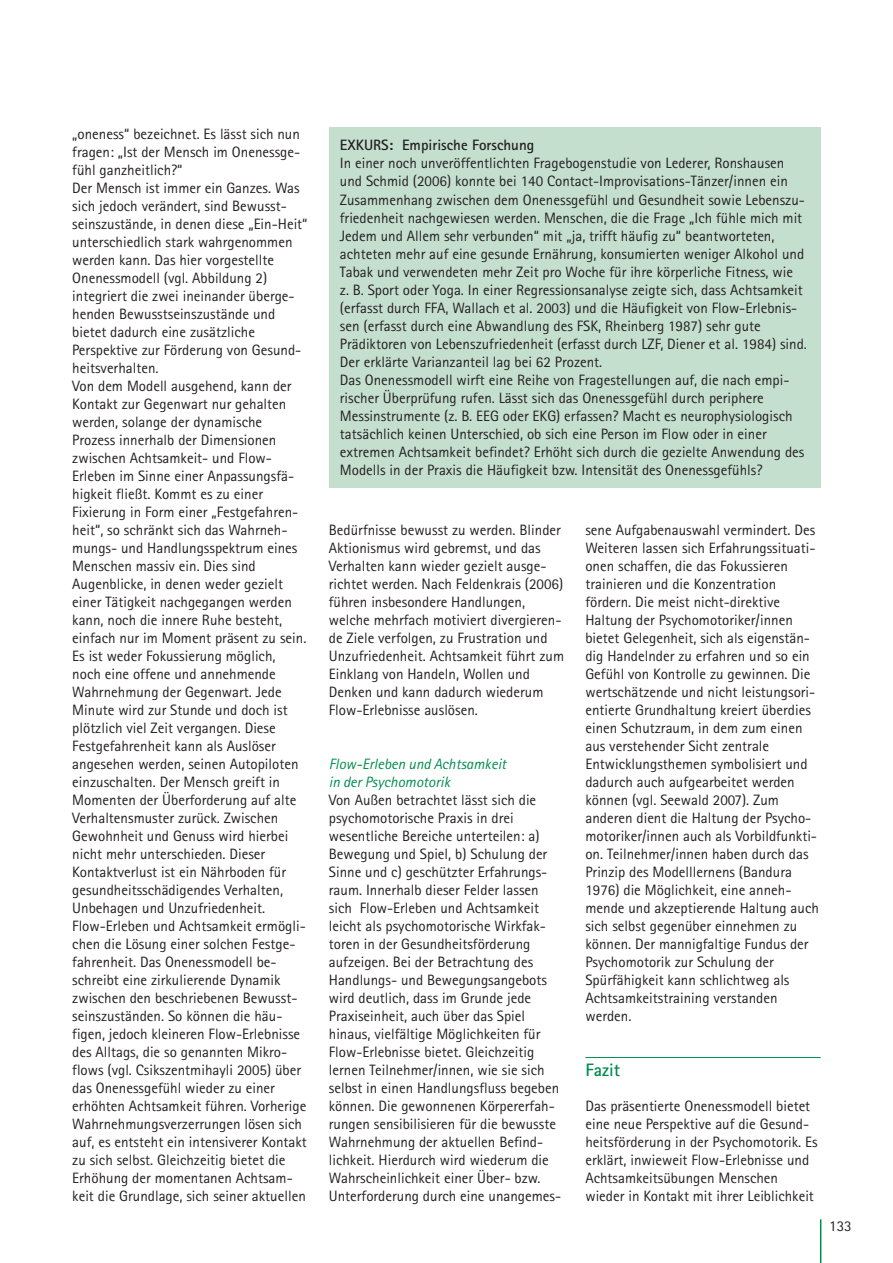
<style>
.page{position:relative;width:893px;height:1263px;background:#fff}
.page>*{position:absolute;margin:0;border:0;box-sizing:border-box;transform-origin:0 0}
.t1{font:700 18px "Rotis Sans Serif";color:#008c4e}
.t2{font:15px/18px "Rotis Sans Serif";color:#231f20}
.t3{font:italic 15px/18px "Rotis Sans Serif";color:#008c4e}
.t4{font:700 15px "Rotis Sans Serif";color:#231f20}
</style>
<div class="page">
<hr style="left:820px;top:1219px;width:1px;height:44px;background:#008c4e">
<hr style="left:585px;top:1057px;width:236px;height:1px;background:#008c4e">
<div style="left:329px;top:128px;width:492px;height:360px;background:#c5dfcf"></div>
<p class="t2" style="left:72px;top:125px;width:237px">„oneness“ bezeichnet. Es lässt sich nun fragen: „Ist der Mensch im Onenessge&shy;fühl ganzheitlich?“<br>Der Mensch ist immer ein Ganzes. Was sich jedoch verändert, sind Bewusst&shy;seinszustände, in denen diese „Ein-Heit“ unterschiedlich stark wahrgenommen werden kann. Das hier vorgestellte Onenessmodell (vgl. Abbildung 2) integriert die zwei ineinander überge&shy;henden Bewusstseinszustände und bietet dadurch eine zusätzliche Perspektive zur Förderung von Gesund&shy;heitsverhalten.<br>Von dem Modell ausgehend, kann der Kontakt zur Gegenwart nur gehalten werden, solange der dynamische Prozess innerhalb der Dimensionen zwischen Achtsamkeit- und Flow-Erleben im Sinne einer Anpassungsfä&shy;higkeit fließt. Kommt es zu einer Fixierung in Form einer „Festgefahren&shy;heit“, so schränkt sich das Wahrneh&shy;mungs- und Handlungsspektrum eines Menschen massiv ein. Dies sind Augenblicke, in denen weder gezielt einer Tätigkeit nachgegangen werden kann, noch die innere Ruhe besteht, einfach nur im Moment präsent zu sein.<br>Es ist weder Fokussierung möglich, noch eine offene und annehmende Wahrnehmung der Gegenwart. Jede Minute wird zur Stunde und doch ist plötzlich viel Zeit vergangen. Diese Festgefahrenheit kann als Auslöser angesehen werden, seinen Autopiloten einzuschalten. Der Mensch greift in Momenten der Überforderung auf alte Verhaltensmuster zurück. Zwischen Gewohnheit und Genuss wird hierbei nicht mehr unterschieden. Dieser Kontaktverlust ist ein Nährboden für gesundheitsschädigendes Verhalten, Unbehagen und Unzufriedenheit.<br>Flow-Erleben und Achtsamkeit ermögli&shy;chen die Lösung einer solchen Festge&shy;fahrenheit. Das Onenessmodell be&shy;schreibt eine zirkulierende Dynamik zwischen den beschriebenen Bewusst&shy;seinszuständen. So können die häu&shy;figen, jedoch kleineren Flow-Erlebnisse des Alltags, die so genannten Mikro&shy;flows (vgl. Csikszentmihayli 2005) über das Onenessgefühl wieder zu einer erhöhten Achtsamkeit führen. Vorherige Wahrnehmungsverzerrungen lösen sich auf, es entsteht ein intensiverer Kontakt zu sich selbst. Gleichzeitig bietet die Erhöhung der momentanen Achtsam&shy;keit die Grundlage, sich seiner aktuellen</p>
<p class="t4" style="left:340px;top:136px;width:196px">EXKURS: Empirische Forschung</p>
<p class="t2" style="left:340px;top:154px;width:469px">In einer noch unveröffentlichten Fragebogenstudie von Lederer, Ronshausen und Schmid (2006) konnte bei 140 Contact-Improvisations-Tänzer/innen ein Zusammenhang zwischen dem Onenessgefühl und Gesundheit sowie Lebenszu&shy;friedenheit nachgewiesen werden. Menschen, die die Frage „Ich fühle mich mit Jedem und Allem sehr verbunden“ mit „ja, trifft häufig zu“ beantworteten, achteten mehr auf eine gesunde Ernährung, konsumierten weniger Alkohol und Tabak und verwendeten mehr Zeit pro Woche für ihre körperliche Fitness, wie<br>z. B. Sport oder Yoga. In einer Regressionsanalyse zeigte sich, dass Achtsamkeit (erfasst durch FFA, Wallach et al. 2003) und die Häufigkeit von Flow-Erlebnis&shy;sen (erfasst durch eine Abwandlung des FSK, Rheinberg 1987) sehr gute Prädiktoren von Lebenszufriedenheit (erfasst durch LZF, Diener et al. 1984) sind.<br>Der erklärte Varianzanteil lag bei 62 Prozent.<br>Das Onenessmodell wirft eine Reihe von Fragestellungen auf, die nach empi&shy;rischer Überprüfung rufen. Lässt sich das Onenessgefühl durch periphere Messinstrumente (z. B. EEG oder EKG) erfassen? Macht es neurophysiologisch tatsächlich keinen Unterschied, ob sich eine Person im Flow oder in einer extremen Achtsamkeit befindet? Erhöht sich durch die gezielte Anwendung des Modells in der Praxis die Häufigkeit bzw. Intensität des Onenessgefühls?</p>
<p class="t2" style="left:329px;top:521px;width:237px">Bedürfnisse bewusst zu werden. Blinder Aktionismus wird gebremst, und das Verhalten kann wieder gezielt ausge&shy;richtet werden. Nach Feldenkrais (2006) führen insbesondere Handlungen, welche mehrfach motiviert divergieren&shy;de Ziele verfolgen, zu Frustration und Unzufriedenheit. Achtsamkeit führt zum Einklang von Handeln, Wollen und Denken und kann dadurch wiederum Flow-Erlebnisse auslösen.</p>
<p class="t3" style="left:329px;top:755px;width:179px">Flow-Erleben und Achtsamkeit in der Psychomotorik</p>
<p class="t2" style="left:329px;top:791px;width:234px">Von Außen betrachtet lässt sich die psychomotorische Praxis in drei wesentliche Bereiche unterteilen: a)<br>Bewegung und Spiel, b) Schulung der Sinne und c) geschützter Erfahrungs&shy;raum. Innerhalb dieser Felder lassen sich Flow-Erleben und Achtsamkeit leicht als psychomotorische Wirkfak&shy;toren in der Gesundheitsförderung aufzeigen. Bei der Betrachtung des Handlungs- und Bewegungsangebots wird deutlich, dass im Grunde jede Praxiseinheit, auch über das Spiel hinaus, vielfältige Möglichkeiten für Flow-Erlebnisse bietet. Gleichzeitig lernen Teilnehmer/innen, wie sie sich selbst in einen Handlungsfluss begeben können. Die gewonnenen Körpererfah&shy;rungen sensibilisieren für die bewusste Wahrnehmung der aktuellen Befind&shy;lichkeit. Hierdurch wird wiederum die Wahrscheinlichkeit einer Über- bzw.<br>Unterforderung durch eine unangemes-</p>
<p class="t2" style="left:585px;top:521px;width:235px">sene Aufgabenauswahl vermindert. Des Weiteren lassen sich Erfahrungssituati&shy;onen schaffen, die das Fokussieren trainieren und die Konzentration fördern. Die meist nicht-direktive Haltung der Psychomotoriker/innen bietet Gelegenheit, sich als eigenstän&shy;dig Handelnder zu erfahren und so ein Gefühl von Kontrolle zu gewinnen. Die wertschätzende und nicht leistungsori&shy;entierte Grundhaltung kreiert überdies einen Schutzraum, in dem zum einen aus verstehender Sicht zentrale Entwicklungsthemen symbolisiert und dadurch auch aufgearbeitet werden können (vgl. Seewald 2007). Zum anderen dient die Haltung der Psycho&shy;motoriker/innen auch als Vorbildfunkti&shy;on. Teilnehmer/innen haben durch das Prinzip des Modelllernens (Bandura 1976) die Möglichkeit, eine anneh&shy;mende und akzeptierende Haltung auch sich selbst gegenüber einnehmen zu können. Der mannigfaltige Fundus der Psychomotorik zur Schulung der Spürfähigkeit kann schlichtweg als Achtsamkeitstraining verstanden werden.</p>
<p class="t1" style="left:585px;top:1059px;width:36px">Fazit</p>
<p class="t2" style="left:585px;top:1097px;width:234px">Das präsentierte Onenessmodell bietet eine neue Perspektive auf die Gesund&shy;heitsförderung in der Psychomotorik. Es erklärt, inwieweit Flow-Erlebnisse und Achtsamkeitsübungen Menschen wieder in Kontakt mit ihrer Leiblichkeit</p>
<p class="t2" style="left:829px;top:1216px;width:24px">133</p>
</div>
